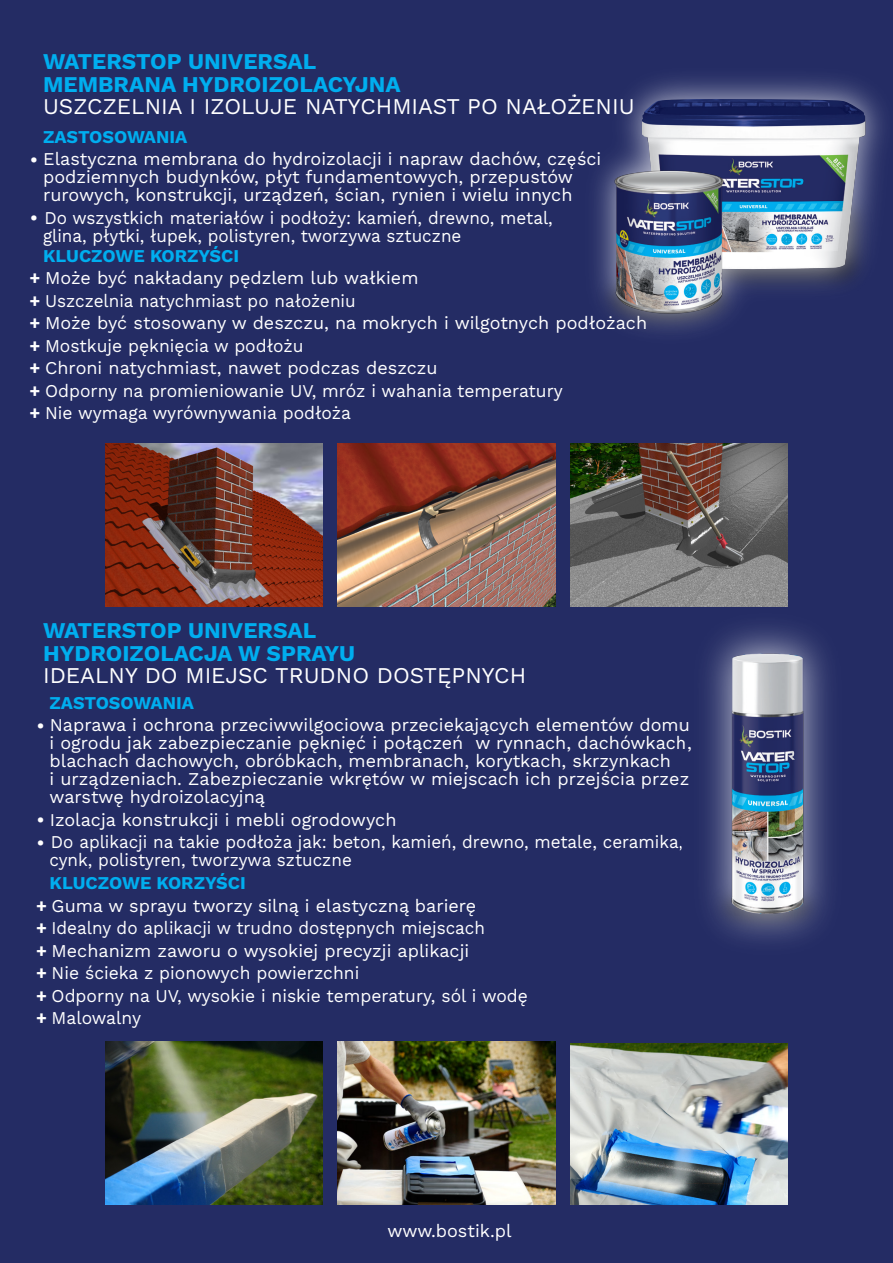
<style>
.page{position:relative;width:893px;height:1263px;background:#242c64}
.page>*{position:absolute;margin:0;border:0;box-sizing:border-box;transform-origin:0 0}
.t1{font:700 22.5px/22.5px "Work Sans";color:#00aeef}
.t2{font:22.5px "Work Sans";color:#fff}
.t3{font:18px/22.5px "Work Sans";color:#fff}
.t4{font:18px/18px "Work Sans";color:#fff;scale:.95 1}
.t5{font:700 18px "Work Sans";letter-spacing:-.005em;color:#00aeef}
.s1{font-size:21px}
.s2{font-weight:700;color:#00aeef}
.s3{font-weight:700}
</style>
<div class="page">
<img style="left:596px;top:78px;width:287px;height:255px">
<img style="left:642px;top:99px;width:224px;height:170px">
<img style="left:613px;top:169px;width:111px;height:145px">
<img style="left:680px;top:606px;width:149px;height:336px">
<img style="left:729px;top:651px;width:77px;height:265px">
<img style="left:105px;top:443px;width:218px;height:163px">
<img style="left:570px;top:443px;width:218px;height:163px">
<img style="left:338px;top:443px;width:217px;height:163px">
<img style="left:105px;top:1041px;width:218px;height:164px">
<img style="left:338px;top:1041px;width:217px;height:163px">
<img style="left:570px;top:1043px;width:218px;height:162px">
<p class="t1" style="left:43px;top:49px;width:359px">WATERSTOP UNIVERSAL<br>MEMBRANA HYDROIZOLACYJNA</p>
<p class="t2" style="left:43px;top:89px;width:593px">USZCZELNIA I IZOLUJE NATYCHMIAST PO NAŁOŻENIU</p>
<p class="t5" style="left:43px;top:123px;width:146px">ZASTOSOWANIA</p>
<p class="t3" style="left:43px;top:149px;width:560px;line-height:18px;text-indent:-13px"><span class="s1">•</span> Elastyczna membrana do hydroizolacji i napraw dachów, części podziemnych budynków, płyt fundamentowych, przepustów rurowych, konstrukcji, urządzeń, ścian, rynien i wielu innych</p>
<p class="t4" style="left:43px;top:208px;width:538px;text-indent:-13px"><span class="s1">•</span> Do wszystkich materiałów i podłoży: kamień, drewno, metal, glina, płytki, łupek, polistyren, tworzywa sztuczne</p>
<p class="t3" style="left:30px;top:244px;width:619px;text-indent:14px"><span class="s2">KLUCZOWE KORZYŚCI<br></span><span class="s3">+</span> Może być nakładany pędzlem lub wałkiem<br><span class="s3">+</span> Uszczelnia natychmiast po nałożeniu<br><span class="s3">+</span> Może być stosowany w deszczu, na mokrych i wilgotnych podłożach <span class="s3">+</span> Mostkuje pęknięcia w podłożu<br><span class="s3">+</span> Chroni natychmiast, nawet podczas deszczu<br><span class="s3">+</span> Odporny na promieniowanie UV, mróz i wahania temperatury<br><span class="s3">+</span> Nie wymaga wyrównywania podłoża</p>
<p class="t1" style="left:43px;top:619px;width:314px">WATERSTOP UNIVERSAL<br>HYDROIZOLACJA W SPRAYU</p>
<p class="t2" style="left:43px;top:659px;width:485px">IDEALNY DO MIEJSC TRUDNO DOSTĘPNYCH</p>
<p class="t5" style="left:50px;top:689px;width:146px">ZASTOSOWANIA</p>
<p class="t3" style="left:50px;top:715px;width:644px;line-height:18px;text-indent:-13px"><span class="s1">•</span> Naprawa i ochrona przeciwwilgociowa przeciekających elementów domu i ogrodu jak zabezpieczanie pęknięć i połączeń w rynnach, dachówkach, blachach dachowych, obróbkach, membranach, korytkach, skrzynkach<br>i urządzeniach. Zabezpieczanie wkrętów w miejscach ich przejścia przez warstwę hydroizolacyjną</p>
<p class="t3" style="left:36px;top:808px;width:362px"><span class="s1">•</span> Izolacja konstrukcji i mebli ogrodowych</p>
<p class="t4" style="left:50px;top:832px;width:668px;text-indent:-13px"><span class="s1">•</span> Do aplikacji na takie podłoża jak: beton, kamień, drewno, metale, ceramika, cynk, polistyren, tworzywa sztuczne</p>
<p class="t3" style="left:36px;top:871px;width:493px;text-indent:14px"><span class="s2">KLUCZOWE KORZYŚCI<br></span><span class="s3">+</span> Guma w sprayu tworzy silną i elastyczną barierę<br><span class="s3">+</span> Idealny do aplikacji w trudno dostępnych miejscach<br><span class="s3">+</span> Mechanizm zaworu o wysokiej precyzji aplikacji<br><span class="s3">+</span> Nie ścieka z pionowych powierzchni<br><span class="s3">+</span> Odporny na UV, wysokie i niskie temperatury, sól i wodę <span class="s3">+</span> Malowalny</p>
<p class="t3" style="left:387px;top:1219px;width:126px">www.bostik.pl</p>
</div>
